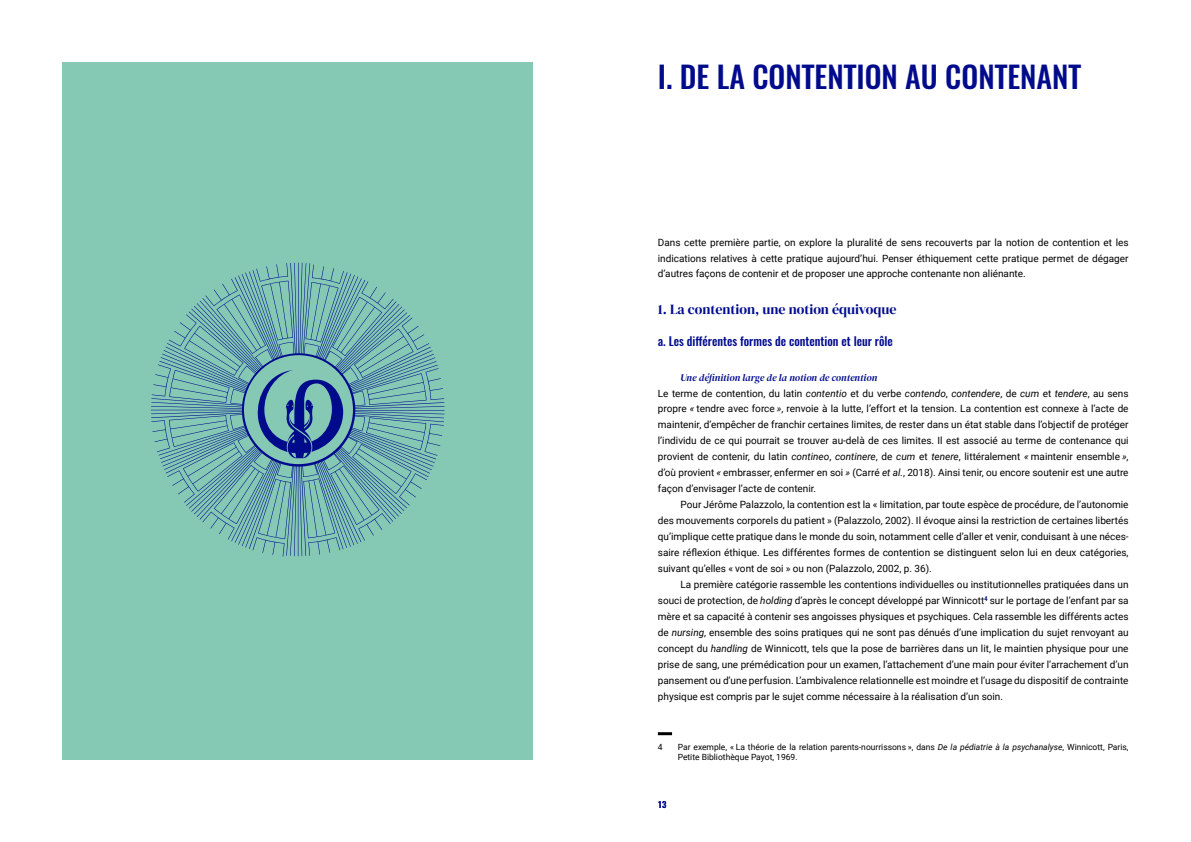
<style>
.page{position:relative;width:1191px;height:842px;background:#fff}
.page>*{position:absolute;margin:0;border:0;box-sizing:border-box;transform-origin:0 0}
.t1{font:500 30px "Oswald";color:#000b8c}
.t2{font:14px "DM Serif Display";color:#000b8c}
.t3{font:500 12px "Oswald";color:#000b8c}
.t4{font:10px/15.9px "Roboto";color:#000;text-align:justify}
.t5{font:italic 10px "DM Serif Display";color:#000b8c}
.t6{font:8.5px/10.2px "Roboto";color:#000}
.t7{font:500 8.5px "Oswald";color:#000b8c}
.s1{font-style:italic}
</style>
<div class="page">
<hr style="left:658px;top:732px;width:14px;height:3px;background:#000">
<div style="left:62px;top:62px;width:471px;height:698px;background:#85c9b5"></div>
<svg style="left:151px;top:263px;width:293px;height:294px"></svg>
<h1 class="t1" style="left:658px;top:61px;width:425px">I. DE LA CONTENTION AU CONTENANT</h1>
<p class="t4" style="left:658px;top:234px;width:472px">Dans cette première partie, on explore la pluralité de sens recouverts par la notion de contention et les indications relatives à cette pratique aujourd’hui. Penser éthiquement cette pratique permet de dégager d’autres façons de contenir et de proposer une approche contenante non aliénante.</p>
<h2 class="t2" style="left:658px;top:301px;width:240px">1. La contention, une notion équivoque</h2>
<p class="t3" style="left:658px;top:334px;width:237px">a. Les différentes formes de contention et leur rôle</p>
<p class="t5" style="left:680px;top:372px;width:198px">Une définition large de la notion de contention</p>
<p class="t4" style="left:658px;top:385px;width:472px">Le terme de contention, du latin <span class="s1">contentio</span> et du verbe <span class="s1">contendo</span>, <span class="s1">contendere</span>, de <span class="s1">cum</span> et <span class="s1">tendere</span>, au sens propre <span class="s1">«</span> tendre avec force <span class="s1">»</span>, renvoie à la lutte, l’effort et la tension. La contention est connexe à l’acte de maintenir, d’empêcher de franchir certaines limites, de rester dans un état stable dans l’objectif de protéger l’individu de ce qui pourrait se trouver au-delà de ces limites. Il est associé au terme de contenance qui provient de contenir, du latin <span class="s1">contineo</span>, <span class="s1">continere</span>, de <span class="s1">cum</span> et <span class="s1">tenere</span>, littéralement <span class="s1">«</span> maintenir ensemble <span class="s1">»</span>, d’où provient <span class="s1">«</span> embrasser, enfermer en soi <span class="s1">»</span> (Carré <span class="s1">et al.</span>, 2018). Ainsi tenir, ou encore soutenir est une autre façon d’envisager l’acte de contenir.</p>
<p class="t4" style="left:658px;top:496px;width:472px;text-indent:23px">Pour Jérôme Palazzolo, la contention est la « limitation, par toute espèce de procédure, de l’autonomie des mouvements corporels du patient » (Palazzolo, 2002). Il évoque ainsi la restriction de certaines libertés qu’implique cette pratique dans le monde du soin, notamment celle d’aller et venir, conduisant à une néces&shy;saire réflexion éthique. Les différentes formes de contention se distinguent selon lui en deux catégories, suivant qu’elles « vont de soi » ou non (Palazzolo, 2002, p. 36).</p>
<p class="t4" style="left:658px;top:576px;width:472px;text-indent:23px">La première catégorie rassemble les contentions individuelles ou institutionnelles pratiquées dans un souci de protection, de <span class="s1">holding</span> d’après le concept développé par Winnicott<sup>4</sup> sur le portage de l’enfant par sa mère et sa capacité à contenir ses angoisses physiques et psychiques. Cela rassemble les différents actes de <span class="s1">nursing</span>, ensemble des soins pratiques qui ne sont pas dénués d’une implication du sujet renvoyant au concept du <span class="s1">handling</span> de Winnicott, tels que la pose de barrières dans un lit, le maintien physique pour une prise de sang, une prémédication pour un examen, l’attachement d’une main pour éviter l’arrachement d’un pansement ou d’une perfusion. L’ambivalence relationnelle est moindre et l’usage du dispositif de contrainte physique est compris par le sujet comme nécessaire à la réalisation d’un soin.</p>
<p class="t6" style="left:658px;top:741px;width:6px">4</p>
<p class="t6" style="left:677px;top:741px;width:452px">Par exemple, « La théorie de la relation parents-nourrissons », dans <span class="s1">De la pédiatrie à la psychanalyse</span>, Winnicott, Paris,<br>Petite Bibliothèque Payot, 1969.</p>
<p class="t7" style="left:658px;top:800px;width:10px">13</p>
</div>
